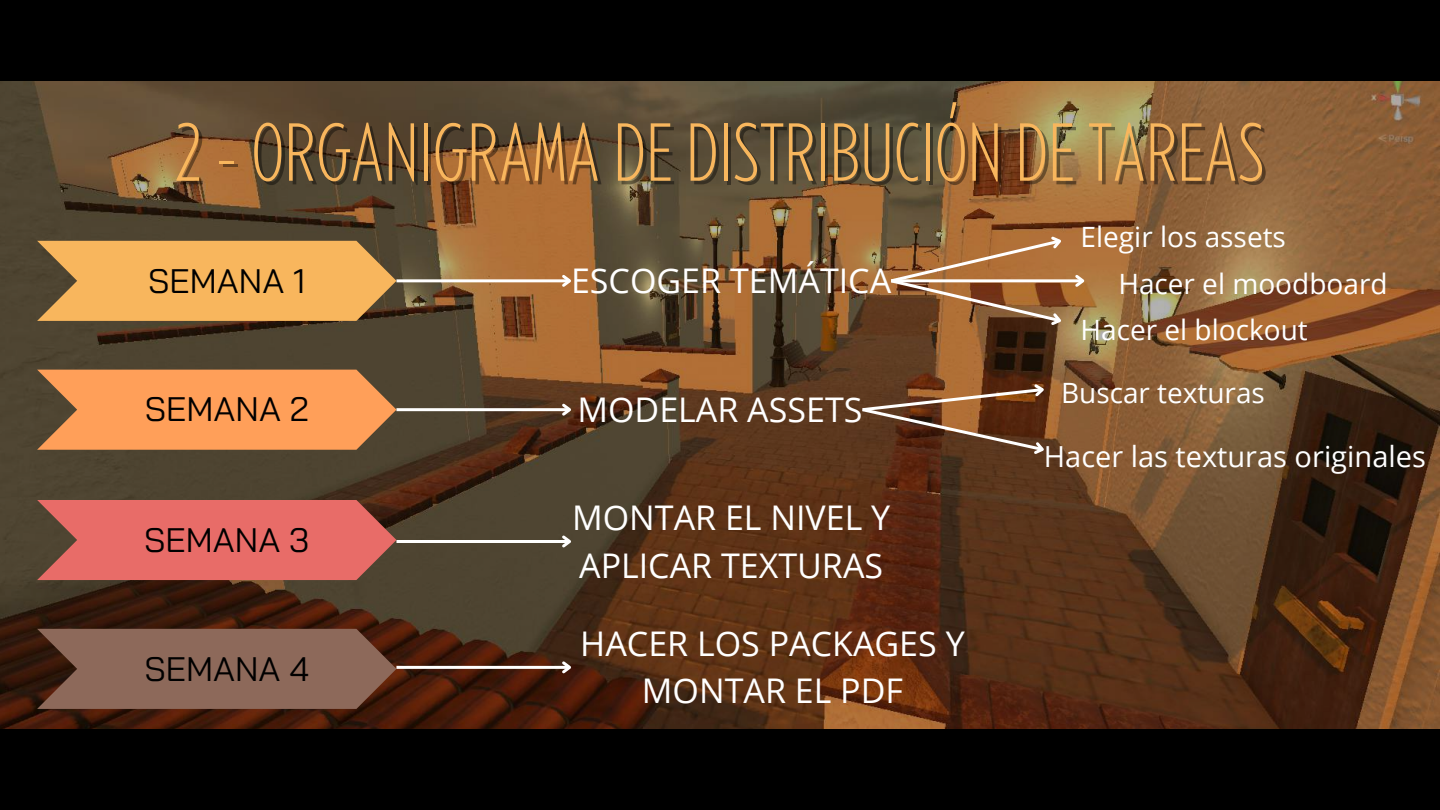
<style>
.page{position:relative;width:1440px;height:810px;background:#fff}
.page>*{position:absolute;margin:0;border:0;box-sizing:border-box;transform-origin:0 0}
.t1{font:200 condensed 82px "Balgin";color:#f8b65d}
.t2{font:34px/47.2px "Open Sans";color:#fff}
.t3{font:34px "Bai Jamjuree";color:#000}
.t4{font:29px "Open Sans";color:#fff}
.t5{font:28px "Open Sans";color:#fff}
</style>
<div class="page">
<img style="left:0;top:81px;width:1440px;height:648px">
<div style="left:0;top:0;width:1440px;height:81px;background:#000"></div>
<div style="left:0;top:729px;width:1440px;height:81px;background:#000"></div>
<svg style="left:37px;top:241px;width:359px;height:80px;background:#e4a857"></svg>
<svg style="left:37px;top:370px;width:359px;height:80px;background:#ea9454"></svg>
<svg style="left:37px;top:500px;width:359px;height:80px;background:#d66661"></svg>
<svg style="left:37px;top:629px;width:359px;height:80px;background:#835f50"></svg>
<hr style="left:396px;top:279px;width:174px;height:3px;background:#fff">
<svg style="left:559px;top:272px;width:16px;height:18px"></svg>
<svg style="left:888px;top:232px;width:178px;height:98px;background:#99673d"></svg>
<hr style="left:891px;top:279px;width:192px;height:3px;background:#fff">
<svg style="left:1073px;top:272px;width:15px;height:18px"></svg>
<hr style="left:396px;top:408px;width:174px;height:3px;background:#fff">
<svg style="left:559px;top:401px;width:16px;height:17px"></svg>
<svg style="left:859px;top:380px;width:190px;height:79px;background:#71472c"></svg>
<hr style="left:396px;top:540px;width:174px;height:3px;background:#fff">
<svg style="left:559px;top:533px;width:16px;height:17px"></svg>
<hr style="left:396px;top:666px;width:174px;height:3px;background:#fff">
<svg style="left:559px;top:659px;width:16px;height:17px"></svg>
<h1 class="t1" style="left:175px;top:119px;width:1091px">2 - ORGANIGRAMA DE DISTRIBUCIÓN DE TAREAS</h1>
<p class="t3" style="left:148px;top:259px;width:159px">SEMANA 1</p>
<p class="t3" style="left:145px;top:387px;width:165px">SEMANA 2</p>
<p class="t3" style="left:144px;top:518px;width:167px">SEMANA 3</p>
<p class="t3" style="left:144px;top:647px;width:166px">SEMANA 4</p>
<p class="t2" style="left:571px;top:256px;width:322px">ESCOGER TEMÁTICA</p>
<p class="t2" style="left:577px;top:385px;width:287px">MODELAR ASSETS</p>
<p class="t2" style="left:572px;top:493px;width:320px">MONTAR EL NIVEL Y<br>APLICAR TEXTURAS</p>
<p class="t2" style="left:580px;top:619px;width:386px;text-align:center">HACER LOS PACKAGES Y<br>MONTAR EL PDF</p>
<p class="t5" style="left:1081px;top:218px;width:207px">Elegir los assets</p>
<p class="t5" style="left:1118px;top:264px;width:271px">Hacer el moodboard</p>
<p class="t5" style="left:1081px;top:310px;width:229px">Hacer el blockout</p>
<p class="t5" style="left:1061px;top:374px;width:205px">Buscar texturas</p>
<p class="t4" style="left:1044px;top:436px;width:384px">Hacer las texturas originales</p>
</div>
